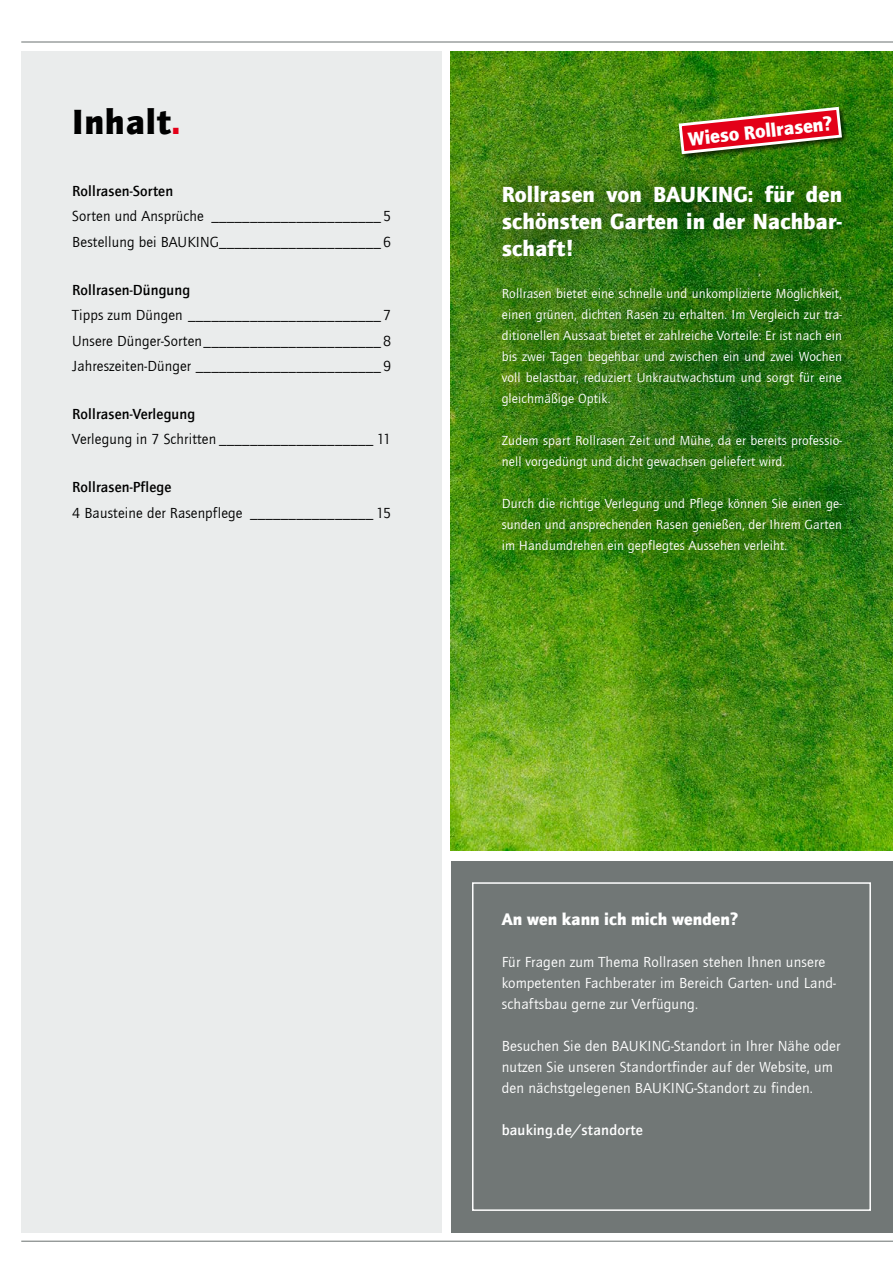
<style>
.page{position:relative;width:893px;height:1263px;background:#fff}
.page>*{position:absolute;margin:0;border:0;box-sizing:border-box;transform-origin:0 0}
.t1{font:900 36px "Quay Sans ITC Com";letter-spacing:.02em;color:#000}
.t2{font:900 22.5px/27px "Quay Sans ITC Com";letter-spacing:.005em;color:#fff;text-align:justify}
.t3{font:900 19.65px "Quay Sans ITC Com";color:#fff}
.t4{font:900 17.25px "Quay Sans ITC Com";letter-spacing:.005em;color:#fff}
.t5{font:15px/25.5px "Quay Sans ITC Com";letter-spacing:.01em;color:#000}
.t6{font:15px/21px "Quay Sans ITC Com";letter-spacing:.01em;color:#fff}
.t7{font:500 15px "Quay Sans ITC Com";letter-spacing:.01em;color:#000}
.t8{font:500 15px "Quay Sans ITC Com";letter-spacing:.01em;color:#fff}
.t9{font:13.5px/21px "Quay Sans ITC Com";letter-spacing:.01em;color:#fff;text-align:justify}
.s1{color:#e30018}
</style>
<div class="page">
<div style="left:21px;top:51px;width:421px;height:1181px;background:#eaecec"></div>
<img style="left:451px;top:51px;width:442px;height:799px">
<div style="left:451px;top:861px;width:442px;height:371px;background:#717776"></div>
<div style="left:476px;top:158px;width:392px;height:420px;background:#000;opacity:.75"></div>
<div style="left:676px;top:105px;width:173px;height:56px;background:#000;opacity:.75"></div>
<svg style="left:677px;top:105px;width:166px;height:51px;background:#9d502e"></svg>
<div style="left:472px;top:882px;width:399px;height:329px;border:2px solid #fff"></div>
<hr style="left:21px;top:1241px;width:872px;height:1px;background:#717776">
<hr style="left:21px;top:41px;width:872px;height:2px;background:#717776">
<h1 class="t1" style="left:72px;top:98px;width:110px">Inhalt<span class="s1">.</span></h1>
<p class="t7" style="left:72px;top:182px;width:102px">Rollrasen-Sorten</p>
<p class="t5" style="left:72px;top:204px;width:320px">Sorten und Ansprüche ______________________5<br>Bestellung bei BAUKING_____________________6</p>
<p class="t7" style="left:72px;top:280px;width:119px">Rollrasen-Düngung</p>
<p class="t5" style="left:72px;top:302px;width:320px;text-align:justify">Tipps zum Düngen _________________________7<br>Unsere Dünger-Sorten_______________________8<br>Jahreszeiten-Dünger ________________________9</p>
<p class="t7" style="left:72px;top:405px;width:124px">Rollrasen-Verlegung</p>
<p class="t5" style="left:72px;top:427px;width:320px">Verlegung in 7 Schritten ____________________ 11</p>
<p class="t7" style="left:72px;top:478px;width:101px">Rollrasen-Pflege</p>
<p class="t5" style="left:72px;top:500px;width:320px">4 Bausteine der Rasenpflege ________________ 15</p>
<h3 class="t3" style="left:687px;top:126px;width:147px;rotate:-6deg">Wieso Rollrasen?</h3>
<h2 class="t2" style="left:502px;top:180px;width:342px">Rollrasen von BAUKING: für den schönsten Garten in der Nachbar&shy;schaft!</h2>
<p class="t9" style="left:502px;top:283px;width:342px">Rollrasen bietet eine schnelle und unkomplizierte Möglichkeit, einen grünen, dichten Rasen zu erhalten. Im Vergleich zur tra&shy;ditionellen Aussaat bietet er zahlreiche Vorteile: Er ist nach ein bis zwei Tagen begehbar und zwischen ein und zwei Wochen voll belastbar, reduziert Unkrautwachstum und sorgt für eine gleichmäßige Optik.</p>
<p class="t9" style="left:502px;top:430px;width:342px">Zudem spart Rollrasen Zeit und Mühe, da er bereits professio&shy;nell vorgedüngt und dicht gewachsen geliefert wird.</p>
<p class="t9" style="left:502px;top:493px;width:342px">Durch die richtige Verlegung und Pflege können Sie einen ge&shy;sunden und ansprechenden Rasen genießen, der Ihrem Garten im Handumdrehen ein gepflegtes Aussehen verleiht.</p>
<p class="t4" style="left:502px;top:908px;width:238px">An wen kann ich mich wenden?</p>
<p class="t6" style="left:502px;top:951px;width:336px">Für Fragen zum Thema Rollrasen stehen Ihnen unsere kompetenten Fachberater im Bereich Garten- und Land&shy;schaftsbau gerne zur Verfügung.</p>
<p class="t6" style="left:502px;top:1035px;width:340px">Besuchen Sie den BAUKING-Standort in Ihrer Nähe oder nutzen Sie unseren Standortfinder auf der Website, um den nächstgelegenen BAUKING-Standort zu finden.</p>
<p class="t8" style="left:502px;top:1121px;width:143px">bauking.de/standorte</p>
</div>
